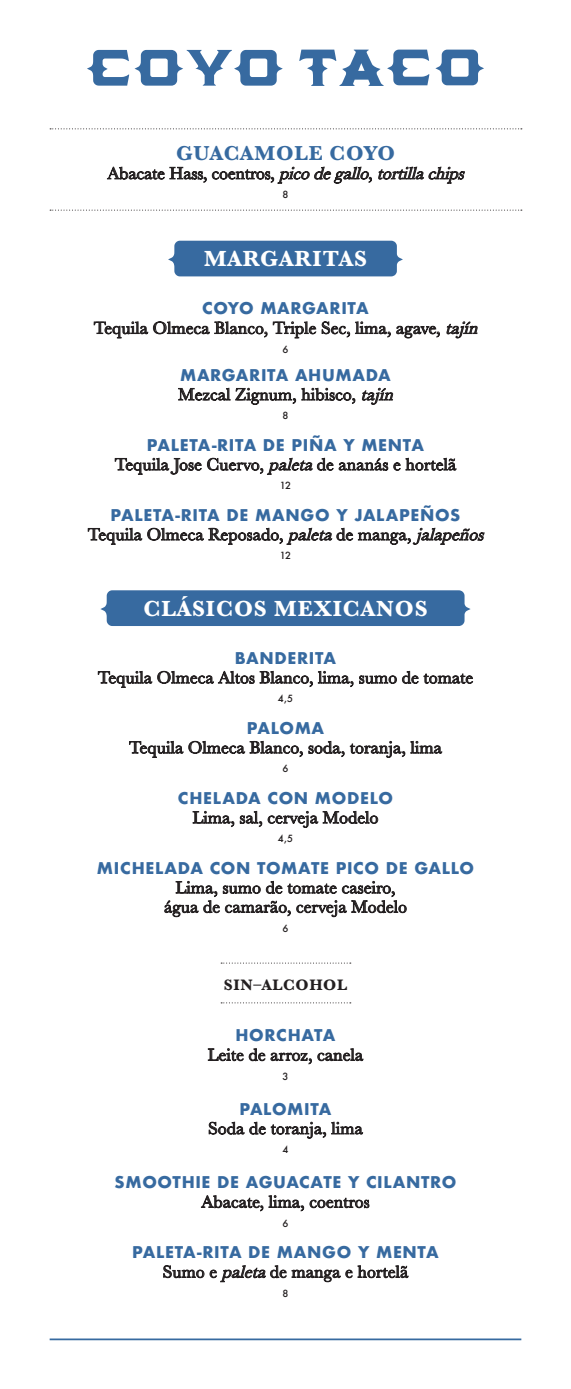
<style>
.page{position:relative;width:571px;height:1389px;background:#fff}
.page>*{position:absolute;margin:0;border:0;box-sizing:border-box;transform-origin:0 0}
.t1{font:700 22.75px "Baskerville";letter-spacing:.04em;color:#fff}
.t2{font:700 21px "Baskerville";letter-spacing:.04em;color:#376aa0}
.t3{font:17.5px/19.2px "Baskerville";letter-spacing:.01em;color:#231f20;text-align:center}
.t4{font:italic 17.5px "Baskerville";color:#231f20}
.t5{font:700 15.75px "Futura";letter-spacing:.04em;color:#376aa0}
.t6{font:700 15.75px "Baskerville";letter-spacing:.04em;color:#231f20}
.t7{font:500 9.62px "Futura";color:#231f20}
.s1{font-style:normal}
.s2{font-style:italic}
</style>
<div class="page">
<hr style="left:50px;top:1338px;width:471px;height:2px;background:#376aa0">
<svg style="left:87px;top:50px;width:196px;height:36px"></svg>
<svg style="left:435px;top:50px;width:49px;height:35px"></svg>
<svg style="left:299px;top:50px;width:130px;height:36px"></svg>
<svg style="left:94px;top:321px;width:173px;height:17px"></svg>
<svg style="left:273px;top:321px;width:117px;height:17px"></svg>
<svg style="left:396px;top:326px;width:43px;height:12px"></svg>
<svg style="left:446px;top:321px;width:31px;height:17px"></svg>
<svg style="left:178px;top:388px;width:177px;height:17px"></svg>
<svg style="left:362px;top:388px;width:31px;height:17px"></svg>
<svg style="left:115px;top:458px;width:86px;height:17px"></svg>
<svg style="left:207px;top:458px;width:249px;height:17px"></svg>
<svg style="left:88px;top:528px;width:396px;height:17px"></svg>
<div style="left:168px;top:241px;width:235px;height:35px;background:#376aa0"></div>
<svg style="left:107px;top:167px;width:99px;height:16px"></svg>
<svg style="left:212px;top:167px;width:160px;height:17px"></svg>
<svg style="left:378px;top:167px;width:86px;height:17px"></svg>
<svg style="left:50px;top:128px;width:471px;height:1px"></svg>
<svg style="left:50px;top:210px;width:471px;height:1px"></svg>
<svg style="left:208px;top:1048px;width:155px;height:16px"></svg>
<svg style="left:209px;top:1122px;width:154px;height:17px"></svg>
<svg style="left:201px;top:1195px;width:168px;height:16px"></svg>
<svg style="left:163px;top:1265px;width:41px;height:13px"></svg>
<svg style="left:210px;top:1265px;width:198px;height:17px"></svg>
<svg style="left:221px;top:1002px;width:130px;height:1px"></svg>
<svg style="left:221px;top:963px;width:130px;height:1px"></svg>
<svg style="left:98px;top:671px;width:255px;height:17px"></svg>
<svg style="left:359px;top:675px;width:37px;height:9px"></svg>
<svg style="left:402px;top:671px;width:71px;height:13px"></svg>
<svg style="left:129px;top:741px;width:215px;height:17px"></svg>
<svg style="left:350px;top:741px;width:92px;height:17px"></svg>
<svg style="left:193px;top:811px;width:41px;height:16px"></svg>
<svg style="left:240px;top:811px;width:22px;height:16px"></svg>
<svg style="left:268px;top:811px;width:110px;height:17px"></svg>
<svg style="left:164px;top:881px;width:242px;height:36px"></svg>
<svg style="left:100px;top:590px;width:370px;height:36px;background:#4575a7"></svg>
<div style="left:136px;top:595px;width:298px;height:21px;background:#376aa0"></div>
<p class="t2" style="left:176px;top:141px;width:220px">GUACAMOLE COYO</p>
<p class="t4" style="left:107px;top:163px;width:363px"><span class="s1">Abacate Hass, coentros,</span> picodegallo<span class="s1">,</span> tortillachips</p>
<p class="t7" style="left:282px;top:188px;width:7px">8</p>
<h1 class="t1" style="left:204px;top:246px;width:164px">MARGARITAS</h1>
<p class="t5" style="left:202px;top:298px;width:168px">COYO MARGARITA</p>
<p class="t3" style="left:94px;top:318px;width:390px">Tequila Olmeca Blanco, Triple Sec, lima, agave, <span class="s2">tajín</span></p>
<p class="t7" style="left:282px;top:343px;width:7px">6</p>
<p class="t5" style="left:180px;top:364px;width:212px">MARGARITA AHUMADA</p>
<p class="t3" style="left:178px;top:385px;width:221px">Mezcal Zignum, hibisco, <span class="s2">tajín</span></p>
<p class="t7" style="left:282px;top:409px;width:7px">8</p>
<p class="t5" style="left:147px;top:434px;width:278px">PALETA-RITA DE PIÑA Y MENTA</p>
<p class="t3" style="left:115px;top:455px;width:343px">Tequila Jose Cuervo, <span class="s2">paleta</span>de ananás e hortelã</p>
<p class="t7" style="left:280px;top:479px;width:13px">12</p>
<p class="t5" style="left:110px;top:504px;width:351px">PALETA-RITA DE MANGO Y JALAPEÑOS</p>
<p class="t3" style="left:88px;top:525px;width:402px">Tequila Olmeca Reposado, <span class="s2">paleta</span>de manga, <span class="s2">jalapeños</span></p>
<p class="t7" style="left:280px;top:549px;width:13px">12</p>
<h1 class="t1" style="left:143px;top:595px;width:285px">CLÁSICOS MEXICANOS</h1>
<p class="t5" style="left:235px;top:648px;width:103px">BANDERITA</p>
<p class="t3" style="left:98px;top:668px;width:376px">Tequila Olmeca Altos Blanco, lima, sumo de tomate</p>
<p class="t7" style="left:278px;top:692px;width:17px">4,5</p>
<p class="t5" style="left:247px;top:718px;width:79px">PALOMA</p>
<p class="t3" style="left:129px;top:738px;width:314px">Tequila Olmeca Blanco, soda, toranja, lima</p>
<p class="t7" style="left:282px;top:762px;width:7px">6</p>
<p class="t5" style="left:178px;top:788px;width:217px">CHELADA CON MODELO</p>
<p class="t3" style="left:192px;top:808px;width:187px">Lima, sal, cerveja Modelo</p>
<p class="t7" style="left:278px;top:832px;width:17px">4,5</p>
<p class="t5" style="left:97px;top:858px;width:378px">MICHELADA CON TOMATE PICO DE GALLO</p>
<p class="t3" style="left:164px;top:878px;width:244px">Lima, sumo de tomate caseiro, água de camarão, cerveja Modelo</p>
<p class="t7" style="left:282px;top:922px;width:7px">6</p>
<p class="t6" style="left:224px;top:976px;width:124px">SIN–ALCOHOL</p>
<p class="t5" style="left:235px;top:1025px;width:101px">HORCHATA</p>
<p class="t3" style="left:208px;top:1045px;width:157px">Leite de arroz, canela</p>
<p class="t7" style="left:282px;top:1070px;width:7px">3</p>
<p class="t5" style="left:239px;top:1098px;width:94px">PALOMITA</p>
<p class="t3" style="left:208px;top:1119px;width:156px">Soda de toranja, lima</p>
<p class="t7" style="left:282px;top:1143px;width:7px">4</p>
<p class="t5" style="left:114px;top:1172px;width:343px">SMOOTHIE DE AGUACATE Y CILANTRO</p>
<p class="t3" style="left:201px;top:1192px;width:170px">Abacate, lima, coentros</p>
<p class="t7" style="left:282px;top:1217px;width:7px">6</p>
<p class="t5" style="left:132px;top:1242px;width:308px">PALETA-RITA DE MANGO Y MENTA</p>
<p class="t3" style="left:163px;top:1262px;width:247px">Sumo e <span class="s2">paleta</span>de manga e hortelã</p>
<p class="t7" style="left:282px;top:1287px;width:7px">8</p>
</div>
